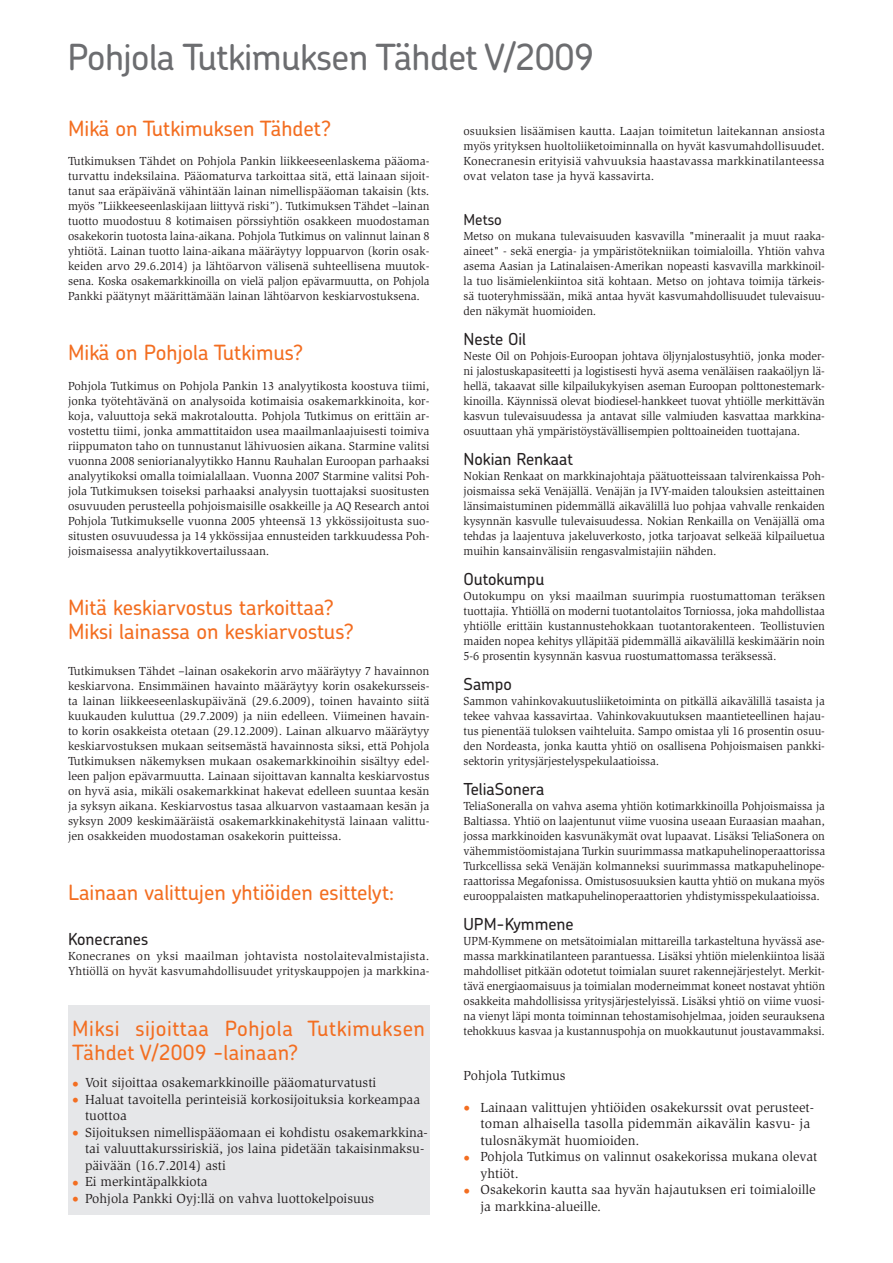
<style>
.page{position:relative;width:893px;height:1263px;background:#fff}
.page>*{position:absolute;margin:0;border:0;box-sizing:border-box;transform-origin:0 0}
.t1{font:500 36px "Chevin";letter-spacing:-.015em;color:#6c6d70}
.t2{font:500 21px/24px "Chevin";color:#f36e21}
.t3{font:500 21px/24px "Chevin";letter-spacing:.025em;color:#f36e21}
.t4{font:500 16.5px "Chevin";color:#231f20}
.t5{font:500 15px "Chevin";color:#231f20}
.t6{font:13.5px/16.5px "Slimbach Std";color:#231f20}
.t7{font:12px/15px "Slimbach Std";letter-spacing:-.005em;color:#231f20;text-align:justify}
.s1{color:#f36e21}
</style>
<div class="page">
<div style="left:68px;top:1005px;width:361px;height:209px;background:#e6e7e9"></div>
<h1 class="t1" style="left:68px;top:34px;width:528px">Pohjola Tutkimuksen Tähdet V/2009</h1>
<h2 class="t2" style="left:68px;top:116px;width:265px">Mikä on Tutkimuksen Tähdet?</h2>
<p class="t7" style="left:68px;top:154px;width:363px">Tutkimuksen Tähdet on Pohjola Pankin liikkeeseenlaskema pääoma&shy;turvattu indeksilaina. Pääomaturva tarkoittaa sitä, että lainaan sijoit&shy;tanut saa eräpäivänä vähintään lainan nimellispääoman takaisin (kts. myös ”Liikkeeseenlaskijaan liittyvä riski”). Tutkimuksen Tähdet –lainan tuotto muodostuu 8 kotimaisen pörssiyhtiön osakkeen muodostaman osakekorin tuotosta laina-aikana. Pohjola Tutkimus on valinnut lainan 8 yhtiötä. Lainan tuotto laina-aikana määräytyy loppuarvon (korin osak&shy;keiden arvo 29.6.2014) ja lähtöarvon välisenä suhteellisena muutok&shy;sena. Koska osakemarkkinoilla on vielä paljon epävarmuutta, on Pohjola Pankki päätynyt määrittämään lainan lähtöarvon keskiarvostuksena.</p>
<h2 class="t2" style="left:68px;top:340px;width:237px">Mikä on Pohjola Tutkimus?</h2>
<p class="t7" style="left:68px;top:379px;width:363px">Pohjola Tutkimus on Pohjola Pankin 13 analyytikosta koostuva tiimi, jonka työtehtävänä on analysoida kotimaisia osakemarkkinoita, kor&shy;koja, valuuttoja sekä makrotaloutta. Pohjola Tutkimus on erittäin ar&shy;vostettu tiimi, jonka ammattitaidon usea maailmanlaajuisesti toimiva riippumaton taho on tunnustanut lähivuosien aikana. Starmine valitsi vuonna 2008 seniorianalyytikko Hannu Rauhalan Euroopan parhaaksi analyytikoksi omalla toimialallaan. Vuonna 2007 Starmine valitsi Poh&shy;jola Tutkimuksen toiseksi parhaaksi analyysin tuottajaksi suositusten osuvuuden perusteella pohjoismaisille osakkeille ja AQ Research antoi Pohjola Tutkimukselle vuonna 2005 yhteensä 13 ykkössijoitusta suo&shy;situsten osuvuudessa ja 14 ykkössijaa ennusteiden tarkkuudessa Poh&shy;joismaisessa analyytikkovertailussaan.</p>
<h2 class="t2" style="left:68px;top:595px;width:287px">Mitä keskiarvostus tarkoittaa?<br>Miksi lainassa on keskiarvostus?</h2>
<p class="t7" style="left:68px;top:664px;width:363px">Tutkimuksen Tähdet –lainan osakekorin arvo määräytyy 7 havainnon keskiarvona. Ensimmäinen havainto määräytyy korin osakekursseis&shy;ta lainan liikkeeseenlaskupäivänä (29.6.2009), toinen havainto siitä kuukauden kuluttua (29.7.2009) ja niin edelleen. Viimeinen havain&shy;to korin osakkeista otetaan (29.12.2009). Lainan alkuarvo määräytyy keskiarvostuksen mukaan seitsemästä havainnosta siksi, että Pohjola Tutkimuksen näkemyksen mukaan osakemarkkinoihin sisältyy edel&shy;leen paljon epävarmuutta. Lainaan sijoittavan kannalta keskiarvostus on hyvä asia, mikäli osakemarkkinat hakevat edelleen suuntaa kesän ja syksyn aikana. Keskiarvostus tasaa alkuarvon vastaamaan kesän ja syksyn 2009 keskimääräistä osakemarkkinakehitystä lainaan valittu&shy;jen osakkeiden muodostaman osakekorin puitteissa.</p>
<h2 class="t2" style="left:68px;top:880px;width:328px">Lainaan valittujen yhtiöiden esittelyt:</h2>
<h3 class="t4" style="left:68px;top:928px;width:82px">Konecranes</h3>
<p class="t7" style="left:68px;top:949px;width:363px">Konecranes on yksi maailman johtavista nostolaitevalmistajista.<br>Yhtiöllä on hyvät kasvumahdollisuudet yrityskauppojen ja markkina-</p>
<h2 class="t3" style="left:72px;top:1016px;width:354px">Miksi sijoittaa Pohjola Tutkimuksen<br>Tähdet V/2009 -lainaan?</h2>
<p class="t6" style="left:72px;top:1075px;width:306px"><span class="s1">•</span> Voit sijoittaa osakemarkkinoille pääomaturvatusti</p>
<p class="t6" style="left:85px;top:1091px;width:336px;text-indent:-13px"><span class="s1">•</span> Haluat tavoitella perinteisiä korkosijoituksia korkeampaa tuottoa</p>
<p class="t6" style="left:85px;top:1124px;width:344px;text-indent:-13px"><span class="s1">•</span> Sijoituksen nimellispääomaan ei kohdistu osakemarkkina&shy;tai valuuttakurssiriskiä, jos laina pidetään takaisinmaksu&shy;päivään (16.7.2014) asti</p>
<p class="t6" style="left:72px;top:1174px;width:137px"><span class="s1">•</span> Ei merkintäpalkkiota</p>
<p class="t6" style="left:72px;top:1190px;width:304px"><span class="s1">•</span> Pohjola Pankki Oyj:llä on vahva luottokelpoisuus</p>
<p class="t7" style="left:463px;top:124px;width:363px">osuuksien lisäämisen kautta. Laajan toimitetun laitekannan ansiosta myös yrityksen huoltoliiketoiminnalla on hyvät kasvumahdollisuudet.<br>Konecranesin erityisiä vahvuuksia haastavassa markkinatilanteessa ovat velaton tase ja hyvä kassavirta.</p>
<p class="t5" style="left:463px;top:210px;width:40px">Metso</p>
<p class="t7" style="left:463px;top:229px;width:363px">Metso on mukana tulevaisuuden kasvavilla "mineraalit ja muut raaka&shy;aineet" - sekä energia- ja ympäristötekniikan toimialoilla. Yhtiön vahva asema Aasian ja Latinalaisen-Amerikan nopeasti kasvavilla markkinoil&shy;la tuo lisämielenkiintoa sitä kohtaan. Metso on johtava toimija tärkeis&shy;sä tuoteryhmissään, mikä antaa hyvät kasvumahdollisuudet tulevaisuu&shy;den näkymät huomioiden.</p>
<h3 class="t4" style="left:463px;top:328px;width:64px">Neste Oil</h3>
<p class="t7" style="left:463px;top:349px;width:363px">Neste Oil on Pohjois-Euroopan johtava öljynjalostusyhtiö, jonka moder&shy;ni jalostuskapasiteetti ja logistisesti hyvä asema venäläisen raakaöljyn lä&shy;hellä, takaavat sille kilpailukykyisen aseman Euroopan polttonestemark&shy;kinoilla. Käynnissä olevat biodiesel-hankkeet tuovat yhtiölle merkittävän kasvun tulevaisuudessa ja antavat sille valmiuden kasvattaa markkina&shy;osuuttaan yhä ympäristöystävällisempien polttoaineiden tuottajana.</p>
<h3 class="t4" style="left:463px;top:448px;width:111px">Nokian Renkaat</h3>
<p class="t7" style="left:463px;top:469px;width:363px">Nokian Renkaat on markkinajohtaja päätuotteissaan talvirenkaissa Poh&shy;joismaissa sekä Venäjällä. Venäjän ja IVY-maiden talouksien asteittainen länsimaistuminen pidemmällä aikavälillä luo pohjaa vahvalle renkaiden kysynnän kasvulle tulevaisuudessa. Nokian Renkailla on Venäjällä oma tehdas ja laajentuva jakeluverkosto, jotka tarjoavat selkeää kilpailuetua muihin kansainvälisiin rengasvalmistajiin nähden.</p>
<h3 class="t4" style="left:463px;top:568px;width:82px">Outokumpu</h3>
<p class="t7" style="left:463px;top:589px;width:363px">Outokumpu on yksi maailman suurimpia ruostumattoman teräksen tuottajia. Yhtiöllä on moderni tuotantolaitos Torniossa, joka mahdollistaa yhtiölle erittäin kustannustehokkaan tuotantorakenteen. Teollistuvien maiden nopea kehitys ylläpitää pidemmällä aikavälillä keskimäärin noin 5-6 prosentin kysynnän kasvua ruostumattomassa teräksessä.</p>
<h3 class="t4" style="left:463px;top:673px;width:50px">Sampo</h3>
<p class="t7" style="left:463px;top:694px;width:363px">Sammon vahinkovakuutusliiketoiminta on pitkällä aikavälillä tasaista ja tekee vahvaa kassavirtaa. Vahinkovakuutuksen maantieteellinen hajau&shy;tus pienentää tuloksen vaihteluita. Sampo omistaa yli 16 prosentin osuu&shy;den Nordeasta, jonka kautta yhtiö on osallisena Pohjoismaisen pankki&shy;sektorin yritysjärjestelyspekulaatioissa.</p>
<h3 class="t4" style="left:463px;top:778px;width:82px">TeliaSonera</h3>
<p class="t7" style="left:463px;top:799px;width:363px">TeliaSoneralla on vahva asema yhtiön kotimarkkinoilla Pohjoismaissa ja Baltiassa. Yhtiö on laajentunut viime vuosina useaan Euraasian maahan, jossa markkinoiden kasvunäkymät ovat lupaavat. Lisäksi TeliaSonera on vähemmistöomistajana Turkin suurimmassa matkapuhelinoperaattorissa Turkcellissa sekä Venäjän kolmanneksi suurimmassa matkapuhelinope&shy;raattorissa Megafonissa. Omistusosuuksien kautta yhtiö on mukana myös eurooppalaisten matkapuhelinoperaattorien yhdistymisspekulaatioissa.</p>
<h3 class="t4" style="left:463px;top:913px;width:112px">UPM-Kymmene</h3>
<p class="t7" style="left:463px;top:934px;width:363px">UPM-Kymmene on metsätoimialan mittareilla tarkasteltuna hyvässä ase&shy;massa markkinatilanteen parantuessa. Lisäksi yhtiön mielenkiintoa lisää mahdolliset pitkään odotetut toimialan suuret rakennejärjestelyt. Merkit&shy;tävä energiaomaisuus ja toimialan moderneimmat koneet nostavat yhtiön osakkeita mahdollisissa yritysjärjestelyissä. Lisäksi yhtiö on viime vuosi&shy;na vienyt läpi monta toiminnan tehostamisohjelmaa, joiden seurauksena tehokkuus kasvaa ja kustannuspohja on muokkautunut joustavammaksi.</p>
<p class="t6" style="left:463px;top:1067px;width:104px">Pohjola Tutkimus</p>
<p class="t6" style="left:480px;top:1099px;width:335px;text-indent:-17px"><span class="s1">•</span> Lainaan valittujen yhtiöiden osakekurssit ovat perusteet&shy;toman alhaisella tasolla pidemmän aikavälin kasvu- ja tulosnäkymät huomioiden.</p>
<p class="t6" style="left:480px;top:1148px;width:338px;text-indent:-17px"><span class="s1">•</span> Pohjola Tutkimus on valinnut osakekorissa mukana olevat yhtiöt.</p>
<p class="t6" style="left:480px;top:1181px;width:337px;text-indent:-17px"><span class="s1">•</span> Osakekorin kautta saa hyvän hajautuksen eri toimialoille ja markkina-alueille.</p>
</div>
